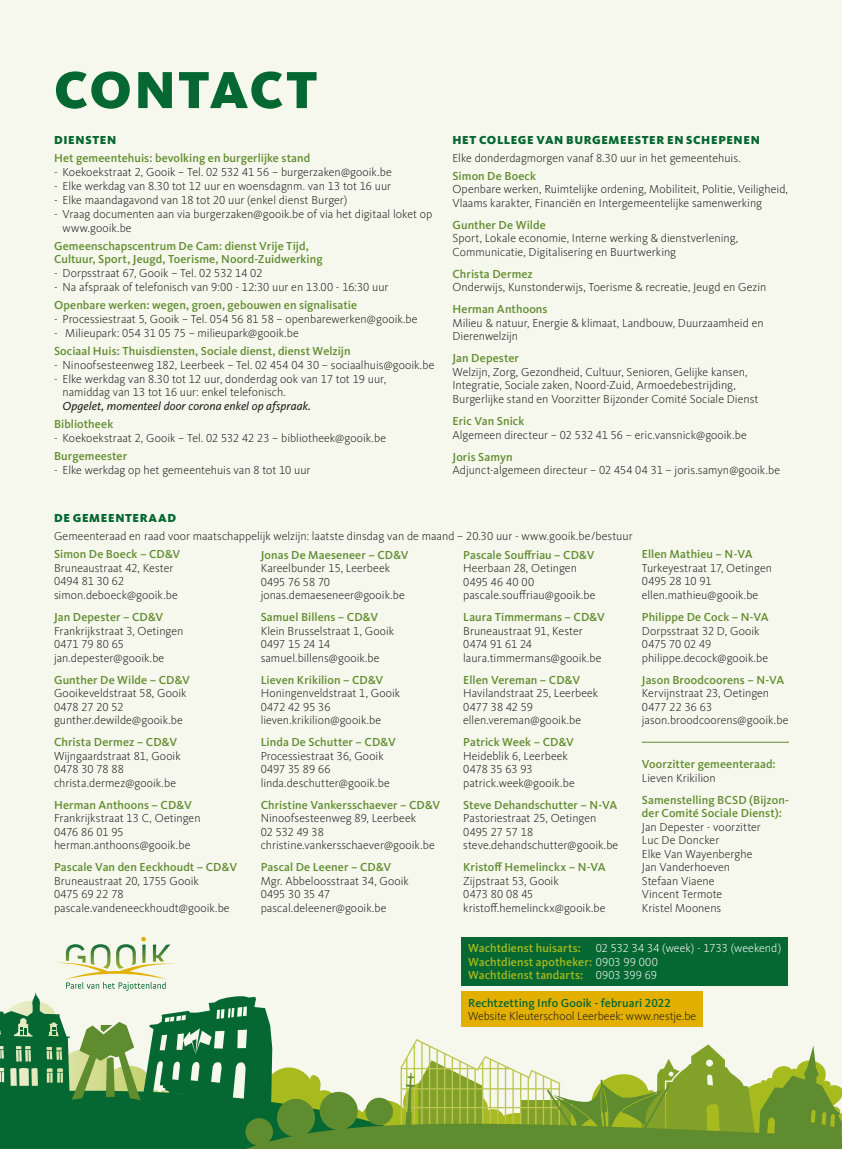
<style>
.page{position:relative;width:842px;height:1149px;background:#fff}
.page>*{position:absolute;margin:0;border:0;box-sizing:border-box;transform-origin:0 0}
.t1{font:900 54px "Kievit OT";letter-spacing:.04em;color:#056732}
.t2{font:300 12px/13.5px "Kievit OT";color:#1d1d1b}
.t3{font:500 12px/13.8px "Kievit OT";letter-spacing:.005em;color:#608c30}
.t4{font:500 12px/13.5px "Kievit OT";letter-spacing:.005em;color:#a7ba1e}
.t5{font:900 12px "Kievit OT";letter-spacing:.055em;color:#056732}
.t6{font:italic 12px "Kievit OT";letter-spacing:.005em;color:#1d1d1b}
.t7{font:500 12px "Kievit OT";letter-spacing:.005em;color:#056732}
.s1{font-weight:300;color:#fff}
</style>
<div class="page">
<div style="left:0;top:0;width:842px;height:1148px;background:#f7f8ed"></div>
<hr style="left:642px;top:741px;width:147px;height:1px;background:#608c30">
<svg style="left:0;top:936px;width:842px;height:212px"></svg>
<div style="left:462px;top:991px;width:241px;height:35px;background:#e3b000"></div>
<div style="left:462px;top:936px;width:326px;height:49px;background:#056732"></div>
<h1 class="t1" style="left:54px;top:57px;width:265px">CONTACT</h1>
<p class="t5" style="left:54px;top:133px;width:64px">DIENSTEN</p>
<p class="t3" style="left:54px;top:151px;width:258px">Het gemeentehuis: bevolking en burgerlijke stand</p>
<p class="t2" style="left:54px;top:165px;width:339px">- Koekoekstraat 2, Gooik – Tel. 02 532 41 56 – burgerzaken@gooik.be</p>
<p class="t2" style="left:54px;top:179px;width:339px">- Elke werkdag van 8.30 tot 12 uur en woensdagnm. van 13 tot 16 uur</p>
<p class="t2" style="left:54px;top:193px;width:295px">- Elke maandagavond van 18 tot 20 uur (enkel dienst Burger)</p>
<p class="t2" style="left:63px;top:207px;width:371px;text-indent:-9px">- Vraag documenten aan via burgerzaken@gooik.be of via het digitaal loket op www.gooik.be</p>
<p class="t3" style="left:54px;top:238px;width:270px">Gemeenschapscentrum De Cam: dienst Vrije Tijd,<br>Cultuur, Sport, Jeugd, Toerisme, Noord-Zuidwerking</p>
<p class="t2" style="left:54px;top:266px;width:210px">- Dorpsstraat 67, Gooik – Tel. 02 532 14 02</p>
<p class="t2" style="left:54px;top:280px;width:336px">- Na afspraak of telefonisch van 9:00 - 12:30 uur en 13.00 - 16:30 uur</p>
<p class="t3" style="left:54px;top:298px;width:305px">Openbare werken: wegen, groen, gebouwen en signalisatie</p>
<p class="t2" style="left:54px;top:312px;width:365px">- Processiestraat 5, Gooik – Tel. 054 56 81 58 – openbarewerken@gooik.be</p>
<p class="t2" style="left:54px;top:326px;width:246px">- Milieupark: 054 31 05 75 – milieupark@gooik.be</p>
<p class="t3" style="left:54px;top:344px;width:298px">Sociaal Huis: Thuisdiensten, Sociale dienst, dienst Welzijn</p>
<p class="t2" style="left:54px;top:358px;width:382px">- Ninoofsesteenweg 182, Leerbeek – Tel. 02 454 04 30 – sociaalhuis@gooik.be</p>
<p class="t2" style="left:63px;top:371px;width:325px;text-indent:-9px">- Elke werkdag van 8.30 tot 12 uur, donderdag ook van 17 tot 19 uur, namiddag van 13 tot 16 uur: enkel telefonisch.</p>
<p class="t6" style="left:63px;top:399px;width:250px">Opgelet, momenteel door corona enkel op afspraak.</p>
<p class="t3" style="left:54px;top:417px;width:61px">Bibliotheek</p>
<p class="t2" style="left:54px;top:431px;width:334px">- Koekoekstraat 2, Gooik – Tel. 02 532 42 23 – bibliotheek@gooik.be</p>
<p class="t3" style="left:54px;top:449px;width:75px">Burgemeester</p>
<p class="t2" style="left:54px;top:463px;width:258px">- Elke werkdag op het gemeentehuis van 8 tot 10 uur</p>
<p class="t5" style="left:452px;top:133px;width:309px">HET COLLEGE VAN BURGEMEESTER EN SCHEPENEN</p>
<p class="t2" style="left:452px;top:151px;width:290px">Elke donderdagmorgen vanaf 8.30 uur in het gemeentehuis.</p>
<p class="t3" style="left:452px;top:169px;width:85px">Simon De Boeck</p>
<p class="t2" style="left:452px;top:182px;width:337px">Openbare werken, Ruimtelijke ordening, Mobiliteit, Politie, Veiligheid,<br>Vlaams karakter, Financiën en Intergemeentelijke samenwerking</p>
<p class="t3" style="left:452px;top:218px;width:95px">Gunther De Wilde</p>
<p class="t2" style="left:452px;top:231px;width:287px">Sport, Lokale economie, Interne werking &amp; dienstverlening,<br>Communicatie, Digitalisering en Buurtwerking</p>
<p class="t3" style="left:452px;top:267px;width:82px">Christa Dermez</p>
<p class="t2" style="left:452px;top:280px;width:315px">Onderwijs, Kunstonderwijs, Toerisme &amp; recreatie, Jeugd en Gezin</p>
<p class="t3" style="left:452px;top:302px;width:97px">Herman Anthoons</p>
<p class="t2" style="left:452px;top:316px;width:313px">Milieu &amp; natuur, Energie &amp; klimaat, Landbouw, Duurzaamheid en<br>Dierenwelzijn</p>
<p class="t3" style="left:452px;top:351px;width:68px">Jan Depester</p>
<p class="t2" style="left:452px;top:365px;width:308px">Welzijn, Zorg, Gezondheid, Cultuur, Senioren, Gelijke kansen,<br>Integratie, Sociale zaken, Noord-Zuid, Armoedebestrijding,<br>Burgerlijke stand en Voorzitter Bijzonder Comité Sociale Dienst</p>
<p class="t3" style="left:452px;top:414px;width:73px">Eric Van Snick</p>
<p class="t2" style="left:452px;top:427px;width:296px">Algemeen directeur – 02 532 41 56 – eric.vansnick@gooik.be</p>
<p class="t3" style="left:452px;top:449px;width:62px">Joris Samyn</p>
<p class="t2" style="left:452px;top:463px;width:329px">Adjunct-algemeen directeur – 02 454 04 31 – joris.samyn@gooik.be</p>
<p class="t5" style="left:54px;top:511px;width:124px">DE GEMEENTERAAD</p>
<p class="t2" style="left:54px;top:529px;width:580px">Gemeenteraad en raad voor maatschappelijk welzijn: laatste dinsdag van de maand – 20.30 uur - www.gooik.be/bestuur</p>
<p class="t3" style="left:54px;top:547px;width:128px">Simon De Boeck – CD&amp;V</p>
<p class="t2" style="left:54px;top:561px;width:125px">Bruneaustraat 42, Kester<br>0494 81 30 62 simon.deboeck@gooik.be</p>
<p class="t3" style="left:54px;top:609px;width:111px">Jan Depester – CD&amp;V</p>
<p class="t2" style="left:54px;top:623px;width:131px">Frankrijkstraat 3, Oetingen<br>0471 79 80 65 jan.depester@gooik.be</p>
<p class="t3" style="left:54px;top:672px;width:137px">Gunther De Wilde – CD&amp;V</p>
<p class="t2" style="left:54px;top:686px;width:134px">Gooikeveldstraat 58, Gooik<br>0478 27 20 52 gunther.dewilde@gooik.be</p>
<p class="t3" style="left:54px;top:734px;width:125px">Christa Dermez – CD&amp;V</p>
<p class="t2" style="left:54px;top:748px;width:128px">Wijngaardstraat 81, Gooik<br>0478 30 78 88 christa.dermez@gooik.be</p>
<p class="t3" style="left:54px;top:797px;width:139px">Herman Anthoons – CD&amp;V</p>
<p class="t2" style="left:54px;top:811px;width:148px">Frankrijkstraat 13 C, Oetingen<br>0476 86 01 95 herman.anthoons@gooik.be</p>
<p class="t3" style="left:54px;top:860px;width:185px">Pascale Van den Eeckhoudt – CD&amp;V</p>
<p class="t2" style="left:54px;top:873px;width:177px">Bruneaustraat 20, 1755 Gooik<br>0475 69 22 78 pascale.vandeneeckhoudt@gooik.be</p>
<p class="t3" style="left:261px;top:547px;width:149px">Jonas De Maeseneer – CD&amp;V</p>
<p class="t2" style="left:261px;top:561px;width:146px">Kareelbunder 15, Leerbeek<br>0495 76 58 70 jonas.demaeseneer@gooik.be</p>
<p class="t3" style="left:261px;top:610px;width:119px">Samuel Billens – CD&amp;V</p>
<p class="t2" style="left:261px;top:623px;width:135px">Klein Brusselstraat 1, Gooik<br>0497 15 24 14 samuel.billens@gooik.be</p>
<p class="t3" style="left:261px;top:672px;width:124px">Lieven Krikilion – CD&amp;V</p>
<p class="t2" style="left:261px;top:686px;width:141px">Honingenveldstraat 1, Gooik<br>0472 42 95 36 lieven.krikilion@gooik.be</p>
<p class="t3" style="left:261px;top:735px;width:137px">Linda De Schutter – CD&amp;V</p>
<p class="t2" style="left:261px;top:748px;width:131px">Processiestraat 36, Gooik<br>0497 35 89 66 linda.deschutter@gooik.be</p>
<p class="t3" style="left:261px;top:797px;width:181px">Christine Vankersschaever – CD&amp;V</p>
<p class="t2" style="left:261px;top:811px;width:176px">Ninoofsesteenweg 89, Leerbeek<br>02 532 49 38 christine.vankersschaever@gooik.be</p>
<p class="t3" style="left:261px;top:860px;width:132px">Pascal De Leener – CD&amp;V</p>
<p class="t2" style="left:261px;top:873px;width:150px">Mgr. Abbeloosstraat 34, Gooik<br>0495 30 35 47 pascal.deleener@gooik.be</p>
<p class="t3" style="left:463px;top:547px;width:133px">Pascale Souffriau – CD&amp;V</p>
<p class="t2" style="left:463px;top:561px;width:134px">Heerbaan 28, Oetingen<br>0495 46 40 00 pascale.souffriau@gooik.be</p>
<p class="t3" style="left:463px;top:610px;width:143px">Laura Timmermans – CD&amp;V</p>
<p class="t2" style="left:463px;top:623px;width:140px">Bruneaustraat 91, Kester<br>0474 91 61 24 laura.timmermans@gooik.be</p>
<p class="t3" style="left:463px;top:672px;width:118px">Ellen Vereman – CD&amp;V</p>
<p class="t2" style="left:463px;top:686px;width:137px">Havilandstraat 25, Leerbeek<br>0477 38 42 59 ellen.vereman@gooik.be</p>
<p class="t3" style="left:463px;top:735px;width:112px">Patrick Week – CD&amp;V</p>
<p class="t2" style="left:463px;top:748px;width:113px">Heideblik 6, Leerbeek<br>0478 35 63 93 patrick.week@gooik.be</p>
<p class="t3" style="left:463px;top:797px;width:156px">Steve Dehandschutter – N-VA</p>
<p class="t2" style="left:463px;top:811px;width:157px">Pastoriestraat 25, Oetingen<br>0495 27 57 18 steve.dehandschutter@gooik.be</p>
<p class="t3" style="left:463px;top:860px;width:144px">Kristoff Hemelinckx – N-VA</p>
<p class="t2" style="left:463px;top:873px;width:144px">Zijpstraat 53, Gooik<br>0473 80 08 45 kristoff.hemelinckx@gooik.be</p>
<p class="t3" style="left:642px;top:547px;width:112px">Ellen Mathieu – N-VA</p>
<p class="t2" style="left:642px;top:561px;width:132px">Turkeyestraat 17, Oetingen<br>0495 28 10 91 ellen.mathieu@gooik.be</p>
<p class="t3" style="left:642px;top:609px;width:128px">Philippe De Cock – N-VA</p>
<p class="t2" style="left:642px;top:623px;width:128px">Dorpsstraat 32 D, Gooik<br>0475 70 02 49 philippe.decock@gooik.be</p>
<p class="t3" style="left:642px;top:672px;width:144px">Jason Broodcoorens – N-VA</p>
<p class="t2" style="left:642px;top:686px;width:148px">Kervijnstraat 23, Oetingen<br>0477 22 36 63 jason.broodcoorens@gooik.be</p>
<p class="t3" style="left:642px;top:756px;width:135px">Voorzitter gemeenteraad:</p>
<p class="t2" style="left:642px;top:770px;width:75px">Lieven Krikilion</p>
<p class="t3" style="left:642px;top:792px;width:149px">Samenstelling BCSD (Bijzon&shy;der Comité Sociale Dienst):</p>
<p class="t2" style="left:642px;top:819px;width:120px">Jan Depester - voorzitter<br>Luc De Doncker<br>Elke Van Wayenberghe<br>Jan Vanderhoeven<br>Stefaan Viaene<br>Vincent Termote<br>Kristel Moonens</p>
<p class="t4" style="left:468px;top:941px;width:315px">Wachtdienst huisarts: <span class="s1">02 532 34 34 (week) - 1733 (weekend)<br></span>Wachtdienst apotheker: <span class="s1">0903 99 000<br></span>Wachtdienst tandarts: <span class="s1">0903 399 69</span></p>
<p class="t7" style="left:468px;top:995px;width:204px">Rechtzetting Info Gooik - februari 2022</p>
<p class="t2" style="left:468px;top:1009px;width:230px">Website Kleuterschool Leerbeek: www.nestje.be</p>
</div>
